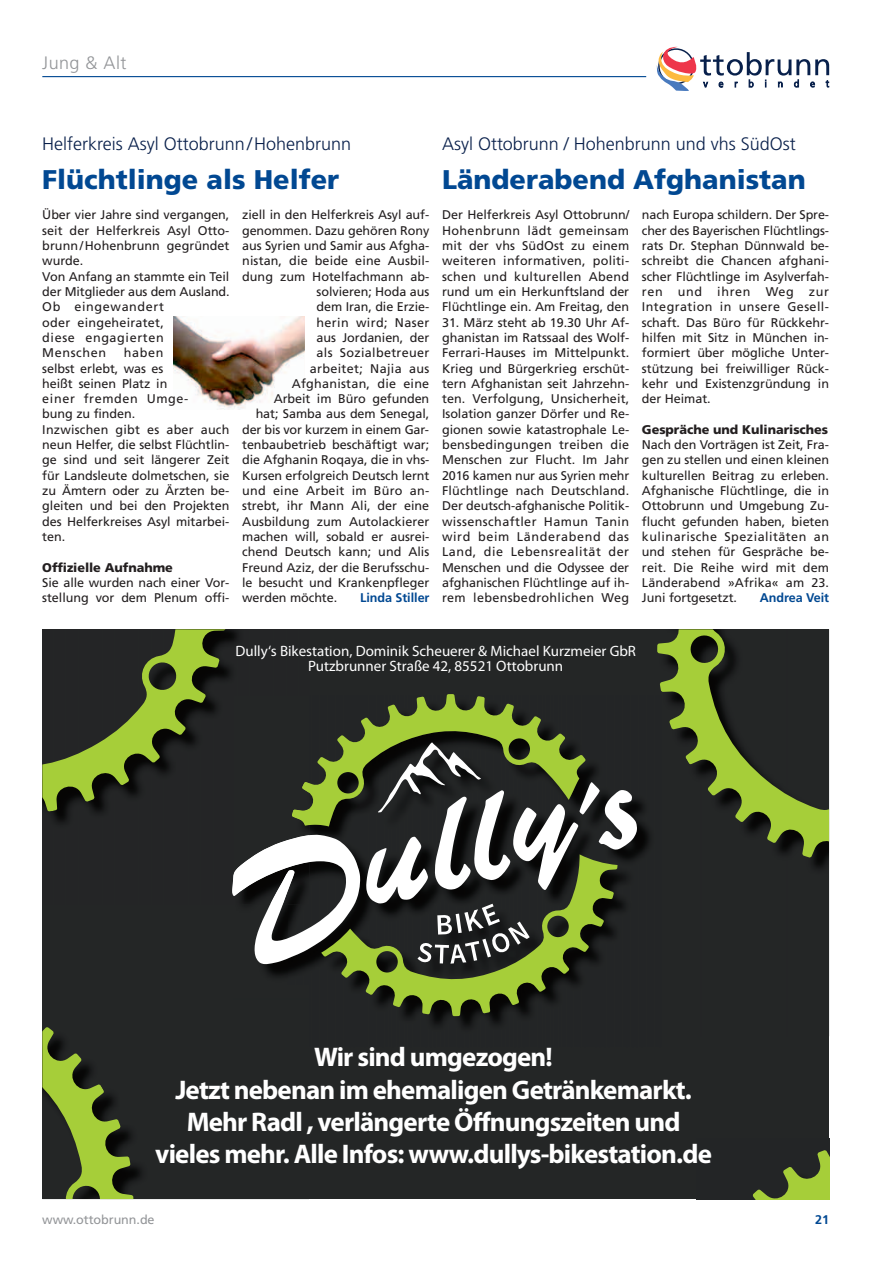
<style>
.page{position:relative;width:893px;height:1263px;background:#fff}
.page>*{position:absolute;margin:0;border:0;box-sizing:border-box;transform-origin:0 0}
.t1{font:700 27px/32.4px "Myriad Pro";letter-spacing:-.03em;color:#fff;text-align:center}
.t2{font:900 27px "Frutiger";color:#014892}
.t3{font:300 18px "Frutiger";color:#09204b}
.t4{font:300 18px "Frutiger";letter-spacing:.025em;color:#939598}
.t5{font:15px/15px "Myriad Pro";color:#fff;text-align:center}
.t6{font:12.6px/15.3px "Frutiger";letter-spacing:-.005em;color:#231f20;text-align:justify}
.t7{font:900 12.6px "Frutiger";letter-spacing:-.005em;color:#231f20}
.t8{font:12.6px "Frutiger";letter-spacing:.02em;color:#231f20}
.t9{font:12.6px "Frutiger";letter-spacing:.025em;color:#231f20}
.t10{font:700 12.6px "Frutiger";letter-spacing:-.005em;color:#014892}
.t11{font:12.6px "Frutiger";letter-spacing:-.005em;color:#939598}
.t12{font:12.6px "Frutiger";letter-spacing:.03em;color:#231f20}
</style>
<div class="page">
<img style="left:174px;top:316px;width:130px;height:93px">
<svg style="left:657px;top:47px;width:172px;height:44px"></svg>
<hr style="left:42px;top:76px;width:604px;height:1px;background:#014892">
<div style="left:42px;top:629px;width:787px;height:570px;background:#242626"></div>
<svg style="left:752px;top:1150px;width:77px;height:49px"></svg>
<img style="left:288px;top:800px;width:362px;height:227px">
<svg style="left:321px;top:964px;width:296px;height:52px"></svg>
<svg style="left:239px;top:694px;width:398px;height:270px"></svg>
<svg style="left:657px;top:629px;width:172px;height:237px"></svg>
<img style="left:288px;top:986px;width:21px;height:41px">
<svg style="left:42px;top:1027px;width:91px;height:172px"></svg>
<img style="left:52px;top:629px;width:257px;height:194px">
<img style="left:234px;top:696px;width:75px;height:139px">
<img style="left:232px;top:835px;width:77px;height:70px">
<img style="left:292px;top:782px;width:17px;height:44px">
<svg style="left:42px;top:629px;width:184px;height:184px"></svg>
<h2 class="t4" style="left:42px;top:55px;width:86px">Jung &amp; Alt</h2>
<h2 class="t3" style="left:42px;top:136px;width:310px">Helferkreis Asyl Ottobrunn/Hohenbrunn</h2>
<h1 class="t2" style="left:42px;top:169px;width:298px">Flüchtlinge als Helfer</h1>
<p class="t6" style="left:42px;top:208px;width:189px;text-align:left">Über vier Jahre sind vergangen, seit der Helferkreis Asyl Otto&shy;brunn/Hohenbrunn gegründet wurde.<br>Von Anfang an stammte ein Teil der Mitglieder aus dem Ausland.<br>Ob eingewandert<br>oder eingeheiratet,<br>diese engagierten<br>Menschen</p>
<p class="t6" style="left:242px;top:208px;width:189px">ziell in den Helferkreis Asyl auf-</p>
<p class="t6" style="left:242px;top:224px;width:189px">genommen. Dazu gehören Rony</p>
<p class="t6" style="left:242px;top:239px;width:189px">aus Syrien und Samir aus Afgha-</p>
<p class="t6" style="left:242px;top:254px;width:189px">nistan, die beide eine Ausbil-</p>
<p class="t6" style="left:242px;top:270px;width:189px">dung zum Hotelfachmann ab-</p>
<p class="t6" style="left:316px;top:285px;width:114px">solvieren; Hoda aus</p>
<p class="t6" style="left:316px;top:300px;width:114px">dem Iran, die Erzie-</p>
<p class="t12" style="left:316px;top:317px;width:114px">herin wird; Naser</p>
<p class="t6" style="left:316px;top:331px;width:114px">aus Jordanien, der</p>
<p class="t9" style="left:316px;top:348px;width:114px">als Sozialbetreuer</p>
<p class="t9" style="left:310px;top:363px;width:121px">arbeitet; Najia aus</p>
<p class="t8" style="left:292px;top:378px;width:139px">Afghanistan, die eine</p>
<p class="t6" style="left:274px;top:392px;width:157px">Arbeit im Büro gefunden</p>
<p class="t6" style="left:256px;top:407px;width:175px">hat; Samba aus dem Senegal,</p>
<p class="t6" style="left:242px;top:423px;width:188px">der bis vor kurzem in einem Gar-</p>
<p class="t6" style="left:242px;top:438px;width:189px">tenbaubetrieb beschäftigt war;</p>
<p class="t6" style="left:242px;top:453px;width:189px">die Afghanin Roqaya, die in vhs-</p>
<p class="t6" style="left:242px;top:469px;width:189px">Kursen erfolgreich Deutsch lernt</p>
<p class="t8" style="left:242px;top:486px;width:189px">und eine Arbeit im Büro an-</p>
<p class="t6" style="left:242px;top:499px;width:189px">strebt, ihr Mann Ali, der eine</p>
<p class="t6" style="left:242px;top:515px;width:189px">Ausbildung zum Autolackierer</p>
<p class="t6" style="left:242px;top:530px;width:189px">machen will, sobald er ausrei-</p>
<p class="t6" style="left:242px;top:545px;width:189px">chend Deutsch kann; und Alis</p>
<p class="t6" style="left:242px;top:561px;width:189px">Freund Aziz, der die Berufsschu-</p>
<p class="t6" style="left:242px;top:576px;width:189px">le besucht und Krankenpfleger</p>
<p class="t6" style="left:242px;top:591px;width:97px">werden möchte.</p>
<p class="t10" style="left:360px;top:593px;width:71px">Linda Stiller</p>
<p class="t6" style="left:42px;top:346px;width:189px;text-align:left;text-indent:82px">haben<br>selbst erlebt, was es<br>heißt seinen Platz in<br>einer fremden Umge-<br>bung zu finden.<br>Inzwischen gibt es aber auch neun Helfer, die selbst Flüchtlin&shy;ge sind und seit längerer Zeit für Landsleute dolmetschen, sie zu Ämtern oder zu Ärzten be&shy;gleiten und bei den Projekten des Helferkreises Asyl mitarbei&shy;ten.</p>
<p class="t7" style="left:42px;top:562px;width:132px">Offizielle Aufnahme</p>
<p class="t6" style="left:42px;top:576px;width:189px">Sie alle wurden nach einer Vor&shy;stellung vor dem Plenum offi-</p>
<h2 class="t3" style="left:442px;top:136px;width:355px">Asyl Ottobrunn / Hohenbrunn und vhs SüdOst</h2>
<h1 class="t2" style="left:442px;top:169px;width:365px">Länderabend Afghanistan</h1>
<p class="t6" style="left:442px;top:208px;width:189px">Der Helferkreis Asyl Ottobrunn/ Hohenbrunn lädt gemeinsam mit der vhs SüdOst zu einem weiteren informativen, politi&shy;schen und kulturellen Abend rund um ein Herkunftsland der Flüchtlinge ein. Am Freitag, den</p>
<p class="t6" style="left:442px;top:316px;width:189px">31. März steht ab 19.30 Uhr Af&shy;ghanistan im Ratssaal des Wolf-Ferrari-Hauses im Mittelpunkt.<br>Krieg und Bürgerkrieg erschüt&shy;tern Afghanistan seit Jahrzehn&shy;ten. Verfolgung, Unsicherheit, Isolation ganzer Dörfer und Re&shy;gionen sowie katastrophale Le&shy;bensbedingungen treiben die Menschen zur Flucht. Im Jahr 2016 kamen nur aus Syrien mehr Flüchtlinge nach Deutschland.<br>Der deutsch-afghanische Politik&shy;wissenschaftler Hamun Tanin wird beim Länderabend das Land, die Lebensrealität der Menschen und die Odyssee der afghanischen Flüchtlinge auf ih&shy;rem lebensbedrohlichen Weg</p>
<p class="t6" style="left:642px;top:208px;width:189px">nach Europa schildern. Der Spre&shy;cher des Bayerischen Flüchtlings&shy;rats Dr. Stephan Dünnwald be&shy;schreibt die Chancen afghani&shy;scher Flüchtlinge im Asylverfah&shy;ren und ihren Weg zur Integration in unsere Gesell&shy;schaft. Das Büro für Rückkehr&shy;hilfen mit Sitz in München in&shy;formiert über mögliche Unter&shy;stützung bei freiwilliger Rück&shy;kehr und Existenzgründung in der Heimat.</p>
<p class="t7" style="left:642px;top:424px;width:188px">Gespräche und Kulinarisches</p>
<p class="t6" style="left:642px;top:438px;width:189px">Nach den Vorträgen ist Zeit, Fra&shy;gen zu stellen und einen kleinen kulturellen Beitrag zu erleben.<br>Afghanische Flüchtlinge, die in Ottobrunn und Umgebung Zu&shy;flucht gefunden haben, bieten kulinarische Spezialitäten an und stehen für Gespräche be&shy;reit. Die Reihe wird mit dem Länderabend »Afrika« am 23.<br>Juni fortgesetzt.</p>
<p class="t10" style="left:760px;top:593px;width:71px">Andrea Veit</p>
<p class="t5" style="left:235px;top:644px;width:402px">Dully‘s Bikestation, Dominik Scheuerer &amp; Michael Kurzmeier GbR<br>Putzbrunner Straße 42, 85521 Ottobrunn</p>
<h1 class="t1" style="left:155px;top:1043px;width:558px">Wir sind umgezogen!<br>Jetzt nebenan im ehemaligen Getränkemarkt.<br>Mehr Radl , verlängerte Öffnungszeiten und vieles mehr. Alle Infos: www.dullys-bikestation.de</h1>
<p class="t11" style="left:42px;top:1214px;width:114px">www.ottobrunn.de</p>
<p class="t10" style="left:815px;top:1214px;width:15px">21</p>
</div>
